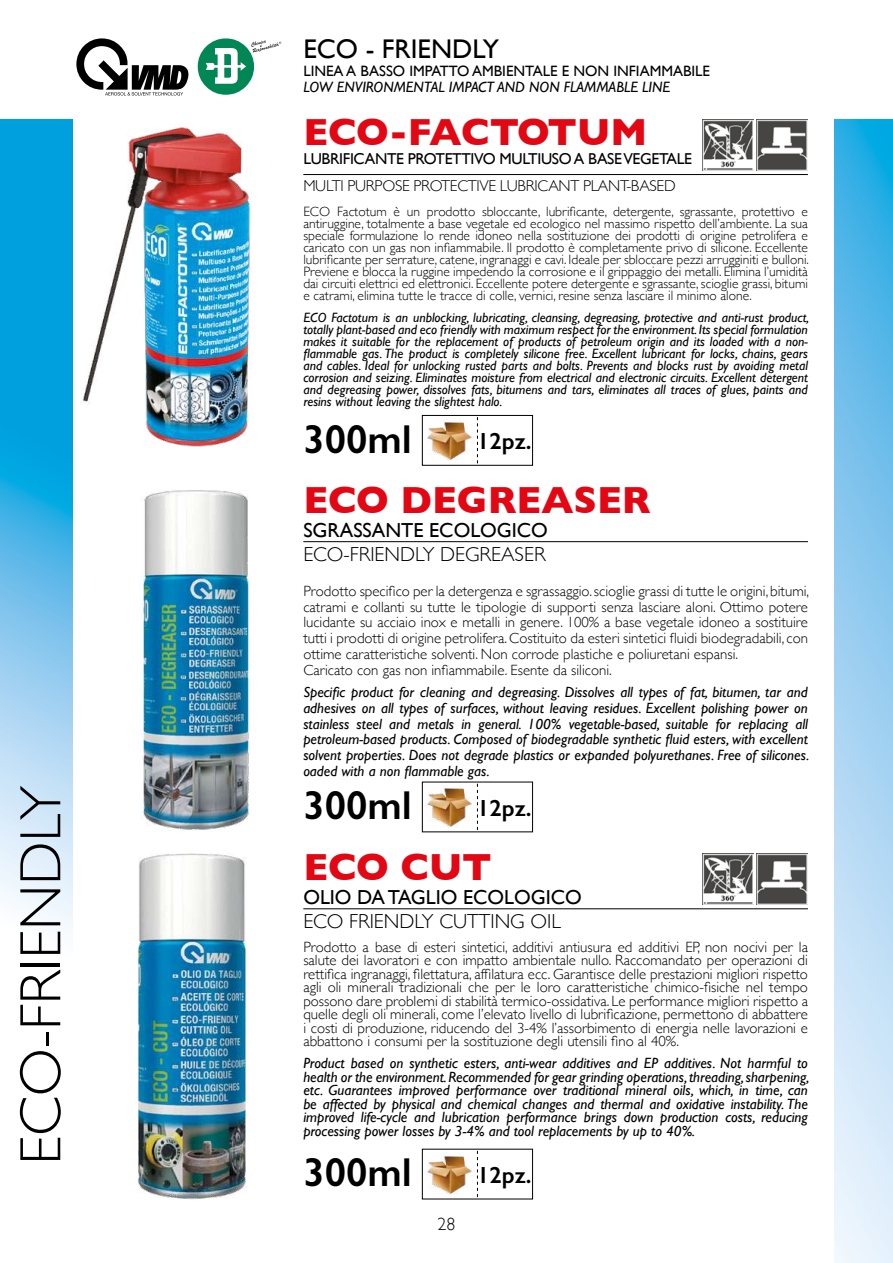
<style>
.page{position:relative;width:893px;height:1263px;background:#fff}
.page>*{position:absolute;margin:0;border:0;box-sizing:border-box;transform-origin:0 0}
.t1{font:300 58.5px "Gill Sans";color:#000}
.t2{font:600 40.5px "Gill Sans";color:#000}
.t3{font:700 38.4px "Gill Sans";color:#e30613}
.t4{font:27px "Gill Sans";color:#000}
.t5{font:600 23.4px "Gill Sans";color:#000}
.t6{font:300 20.25px "Gill Sans";color:#000}
.t7{font:20.25px "Gill Sans";color:#000}
.t8{font:300 18px "Gill Sans";color:#000}
.t9{font:15.75px "Gill Sans";letter-spacing:-.02em;color:#000}
.t10{font:300 15.75px "Gill Sans";letter-spacing:-.02em;color:#000}
.t11{font:15px "Gill Sans";color:#000}
.t12{font:italic 15px "Gill Sans";color:#000}
.t13{font:300 14.85px/13.5px "Gill Sans";color:#000}
.t14{font:italic 14.85px/15.8px "Gill Sans";color:#000;text-align:justify}
.t15{font:300 13.5px/12px "Gill Sans";color:#000;text-align:justify}
.t16{font:italic 13.5px/12px "Gill Sans";color:#000;text-align:justify}
</style>
<div class="page">
<img style="left:82px;top:127px;width:171px;height:320px">
<img style="left:141px;top:490px;width:108px;height:341px">
<img style="left:138px;top:853px;width:108px;height:346px">
<img style="left:702px;top:119px;width:51px;height:51px">
<img style="left:757px;top:119px;width:51px;height:51px">
<img style="left:702px;top:853px;width:51px;height:51px">
<img style="left:757px;top:853px;width:51px;height:51px">
<hr style="left:303px;top:174px;width:505px;height:1px;background:#000">
<hr style="left:303px;top:541px;width:505px;height:1px;background:#000">
<hr style="left:303px;top:908px;width:505px;height:1px;background:#000">
<svg style="left:835px;top:119px;width:58px;height:1144px;background:#96cff0"></svg>
<svg style="left:0;top:119px;width:72px;height:813px;background:#56bce9"></svg>
<img style="left:427px;top:420px;width:45px;height:41px">
<div style="left:422px;top:415px;width:111px;height:50px;border:1px solid #000"></div>
<svg style="left:477px;top:417px;width:1px;height:46px"></svg>
<img style="left:427px;top:786px;width:45px;height:42px">
<div style="left:422px;top:782px;width:111px;height:50px;border:1px solid #000"></div>
<svg style="left:477px;top:784px;width:1px;height:46px"></svg>
<img style="left:427px;top:1154px;width:45px;height:41px">
<div style="left:422px;top:1149px;width:111px;height:50px;border:1px solid #000"></div>
<svg style="left:477px;top:1151px;width:1px;height:46px"></svg>
<svg style="left:76px;top:38px;width:112px;height:58px"></svg>
<svg style="left:198px;top:38px;width:83px;height:57px"></svg>
<h1 class="t1" style="left:-5px;top:1164px;width:380px;rotate:-90deg">ECO-FRIENDLY</h1>
<h3 class="t4" style="left:303px;top:33px;width:197px">ECO - FRIENDLY</h3>
<p class="t11" style="left:303px;top:62px;width:408px">LINEA A BASSO IMPATTO AMBIENTALE E NON INFIAMMABILE</p>
<p class="t12" style="left:303px;top:78px;width:368px">LOW ENVIRONMENTAL IMPACT AND NON FLAMMABLE LINE</p>
<h3 class="t3" style="left:303px;top:102px;width:345px">ECO-FACTOTUM</h3>
<p class="t9" style="left:303px;top:150px;width:390px">LUBRIFICANTE PROTETTIVO MULTIUSO A BASE VEGETALE</p>
<p class="t10" style="left:303px;top:174px;width:374px">MULTI PURPOSE PROTECTIVE LUBRICANT PLANT-BASED</p>
<p class="t15" style="left:303px;top:205px;width:507px">ECO Factotum è un prodotto sbloccante, lubrificante, detergente, sgrassante, protettivo e antiruggine, totalmente a base vegetale ed ecologico nel massimo rispetto dell’ambiente. La sua speciale formulazione lo rende idoneo nella sostituzione dei prodotti di origine petrolifera e caricato con un gas non infiammabile. Il prodotto è completamente privo di silicone. Eccellente lubrificante per serrature, catene, ingranaggi e cavi. Ideale per sbloccare pezzi arrugginiti e bulloni.<br>Previene e blocca la ruggine impedendo la corrosione e il grippaggio dei metalli. Elimina l’umidità dai circuiti elettrici ed elettronici. Eccellente potere detergente e sgrassante, scioglie grassi, bitumi e catrami, elimina tutte le tracce di colle, vernici, resine senza lasciare il minimo alone.</p>
<p class="t16" style="left:303px;top:311px;width:507px">ECO Factotum is an unblocking, lubricating, cleansing, degreasing, protective and anti-rust product, totally plant-based and eco friendly with maximum respect for the environment. Its special formulation makes it suitable for the replacement of products of petroleum origin and its loaded with a non&shy;flammable gas. The product is completely silicone free. Excellent lubricant for locks, chains, gears and cables. Ideal for unlocking rusted parts and bolts. Prevents and blocks rust by avoiding metal corrosion and seizing. Eliminates moisture from electrical and electronic circuits. Excellent detergent and degreasing power, dissolves fats, bitumens and tars, eliminates all traces of glues, paints and resins without leaving the slightest halo.</p>
<h2 class="t2" style="left:303px;top:414px;width:110px">300ml</h2>
<h3 class="t5" style="left:477px;top:427px;width:56px">12pz.</h3>
<h3 class="t3" style="left:303px;top:469px;width:349px">ECO DEGREASER</h3>
<h3 class="t7" style="left:303px;top:518px;width:246px">SGRASSANTE ECOLOGICO</h3>
<h3 class="t6" style="left:303px;top:539px;width:244px">ECO-FRIENDLY DEGREASER</h3>
<p class="t13" style="left:303px;top:582px;width:507px;line-height:15.8px">Prodotto specifico per la detergenza e sgrassaggio. scioglie grassi di tutte le origini, bitumi, catrami e collanti su tutte le tipologie di supporti senza lasciare aloni. Ottimo potere lucidante su acciaio inox e metalli in genere. 100% a base vegetale idoneo a sostituire tutti i prodotti di origine petrolifera. Costituito da esteri sintetici fluidi biodegradabili, con ottime caratteristiche solventi. Non corrode plastiche e poliuretani espansi.<br>Caricato con gas non infiammabile. Esente da siliconi.</p>
<p class="t14" style="left:303px;top:684px;width:507px">Specific product for cleaning and degreasing. Dissolves all types of fat, bitumen, tar and adhesives on all types of surfaces, without leaving residues. Excellent polishing power on stainless steel and metals in general. 100% vegetable-based, suitable for replacing all petroleum-based products. Composed of biodegradable synthetic fluid esters, with excellent solvent properties. Does not degrade plastics or expanded polyurethanes. Free of silicones. oaded with a non flammable gas.</p>
<h2 class="t2" style="left:303px;top:781px;width:110px">300ml</h2>
<h3 class="t5" style="left:477px;top:794px;width:56px">12pz.</h3>
<h3 class="t3" style="left:303px;top:836px;width:190px">ECO CUT</h3>
<h3 class="t7" style="left:303px;top:885px;width:280px">OLIO DA TAGLIO ECOLOGICO</h3>
<h3 class="t6" style="left:303px;top:906px;width:259px">ECO FRIENDLY CUTTING OIL</h3>
<p class="t13" style="left:303px;top:939px;width:506px;text-align:justify">Prodotto a base di esteri sintetici, additivi antiusura ed additivi EP, non nocivi per la salute dei lavoratori e con impatto ambientale nullo. Raccomandato per operazioni di rettifica ingranaggi, filettatura, affilatura ecc. Garantisce delle prestazioni migliori rispetto agli oli minerali tradizionali che per le loro caratteristiche chimico-fisiche nel tempo possono dare problemi di stabilità termico-ossidativa. Le performance migliori rispetto a quelle degli oli minerali, come l’elevato livello di lubrificazione, permettono di abbattere i costi di produzione, riducendo del 3-4% l’assorbimento di energia nelle lavorazioni e abbattono i consumi per la sostituzione degli utensili fino al 40%.</p>
<p class="t14" style="left:303px;top:1056px;width:508px;line-height:13.5px">Product based on synthetic esters, anti-wear additives and EP additives. Not harmful to health or the environment. Recommended for gear grinding operations, threading, sharpening, etc. Guarantees improved performance over traditional mineral oils, which, in time, can be affected by physical and chemical changes and thermal and oxidative instability. The improved life-cycle and lubrication performance brings down production costs, reducing processing power losses by 3-4% and tool replacements by up to 40%.</p>
<h2 class="t2" style="left:303px;top:1148px;width:110px">300ml</h2>
<h3 class="t5" style="left:477px;top:1161px;width:56px">12pz.</h3>
<p class="t8" style="left:437px;top:1210px;width:19px">28</p>
</div>
